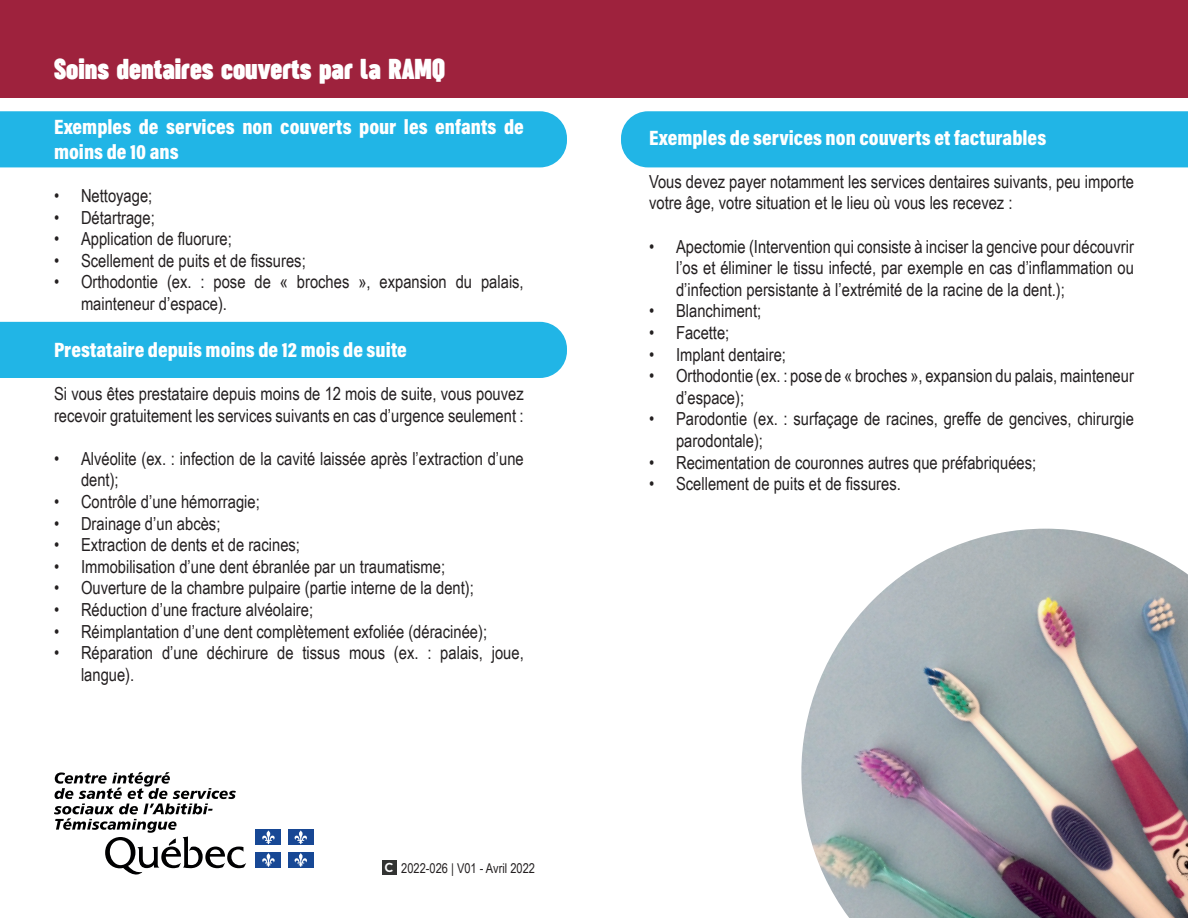
<style>
.page{position:relative;width:1188px;height:918px;background:#fff}
.page>*{position:absolute;margin:0;border:0;box-sizing:border-box;transform-origin:0 0}
.t1{font:700 30px "Sugo Pro Classic Trial";color:#fff}
.t2{font:21px/25.2px "Acumin Variable Concept";color:#fff}
.t3{font:18px/21.6px "Arial Narrow";color:#231f20}
.t4{font:13.5px "Arial Narrow";color:#231f20}
.s1{font-family:"Baron Neue";font-weight:700;font-size:13.05px;color:#fff}
</style>
<div class="page">
<img style="left:801px;top:529px;width:387px;height:389px">
<svg style="left:54px;top:772px;width:192px;height:103px"></svg>
<div style="left:256px;top:830px;width:25px;height:15px;background:#174895"></div>
<svg style="left:262px;top:830px;width:13px;height:14px"></svg>
<div style="left:288px;top:830px;width:25px;height:15px;background:#184794"></div>
<svg style="left:294px;top:830px;width:13px;height:14px"></svg>
<div style="left:256px;top:852px;width:25px;height:16px;background:#174895"></div>
<svg style="left:262px;top:853px;width:13px;height:14px"></svg>
<div style="left:288px;top:852px;width:25px;height:16px;background:#174895"></div>
<svg style="left:294px;top:853px;width:13px;height:14px"></svg>
<div style="left:382px;top:861px;width:14px;height:14px;background:#323332"></div>
<div style="left:0;top:0;width:1188px;height:98px;background:#9e223d"></div>
<div style="left:0;top:111px;width:567px;height:56px;background:#21b5e6"></div>
<div style="left:621px;top:111px;width:567px;height:56px;background:#21b5e6"></div>
<div style="left:0;top:322px;width:567px;height:56px;background:#21b5e6"></div>
<h1 class="t1" style="left:54px;top:52px;width:393px">Soins dentaires couverts par la RAMQ</h1>
<p class="t2" style="left:54px;top:113px;width:471px">Exemples de services non couverts pour les enfants de moins de 10 ans</p>
<p class="t3" style="left:54px;top:184px;width:100px">• Nettoyage;</p>
<p class="t3" style="left:54px;top:206px;width:102px">• Détartrage;</p>
<p class="t3" style="left:54px;top:227px;width:179px">• Application de fluorure;</p>
<p class="t3" style="left:54px;top:249px;width:253px">• Scellement de puits et de fissures;</p>
<p class="t3" style="left:81px;top:271px;width:444px;text-indent:-27px">• Orthodontie (ex. : pose de « broches », expansion du palais, mainteneur d’espace).</p>
<p class="t2" style="left:54px;top:336px;width:354px">Prestataire depuis moins de 12 mois de suite</p>
<p class="t3" style="left:54px;top:382px;width:471px">Si vous êtes prestataire depuis moins de 12 mois de suite, vous pouvez recevoir gratuitement les services suivants en cas d’urgence seulement :</p>
<p class="t3" style="left:81px;top:447px;width:444px;text-indent:-27px">• Alvéolite (ex. : infection de la cavité laissée après l’extraction d’une dent);</p>
<p class="t3" style="left:54px;top:490px;width:207px">• Contrôle d’une hémorragie;</p>
<p class="t3" style="left:54px;top:512px;width:168px">• Drainage d’un abcès;</p>
<p class="t3" style="left:54px;top:533px;width:248px">• Extraction de dents et de racines;</p>
<p class="t3" style="left:54px;top:555px;width:393px">• Immobilisation d’une dent ébranlée par un traumatisme;</p>
<p class="t3" style="left:54px;top:577px;width:421px">• Ouverture de la chambre pulpaire (partie interne de la dent);</p>
<p class="t3" style="left:54px;top:598px;width:261px">• Réduction d’une fracture alvéolaire;</p>
<p class="t3" style="left:54px;top:620px;width:435px">• Réimplantation d’une dent complètement exfoliée (déracinée);</p>
<p class="t3" style="left:81px;top:641px;width:444px;text-indent:-27px">• Réparation d’une déchirure de tissus mous (ex. : palais, joue, langue).</p>
<p class="t4" style="left:384px;top:858px;width:152px"><span class="s1">C</span> 2022-026 | V01 - Avril 2022</p>
<p class="t2" style="left:649px;top:124px;width:399px">Exemples de services non couverts et facturables</p>
<p class="t3" style="left:649px;top:170px;width:486px">Vous devez payer notamment les services dentaires suivants, peu importe votre âge, votre situation et le lieu où vous les recevez :</p>
<p class="t3" style="left:676px;top:235px;width:459px;text-align:justify;text-indent:-27px">• Apectomie (Intervention qui consiste à inciser la gencive pour découvrir l’os et éliminer le tissu infecté, par exemple en cas d’inflammation ou d’infection persistante à l’extrémité de la racine de la dent.);</p>
<p class="t3" style="left:649px;top:300px;width:114px">• Blanchiment;</p>
<p class="t3" style="left:649px;top:321px;width:82px">• Facette;</p>
<p class="t3" style="left:649px;top:343px;width:138px">• Implant dentaire;</p>
<p class="t3" style="left:676px;top:364px;width:459px;text-indent:-27px">• Orthodontie (ex. : pose de « broches », expansion du palais, mainteneur d’espace);</p>
<p class="t3" style="left:676px;top:408px;width:459px;text-indent:-27px">• Parodontie (ex. : surfaçage de racines, greffe de gencives, chirurgie parodontale);</p>
<p class="t3" style="left:649px;top:451px;width:389px">• Recimentation de couronnes autres que préfabriquées;</p>
<p class="t3" style="left:649px;top:472px;width:253px">• Scellement de puits et de fissures.</p>
</div>
